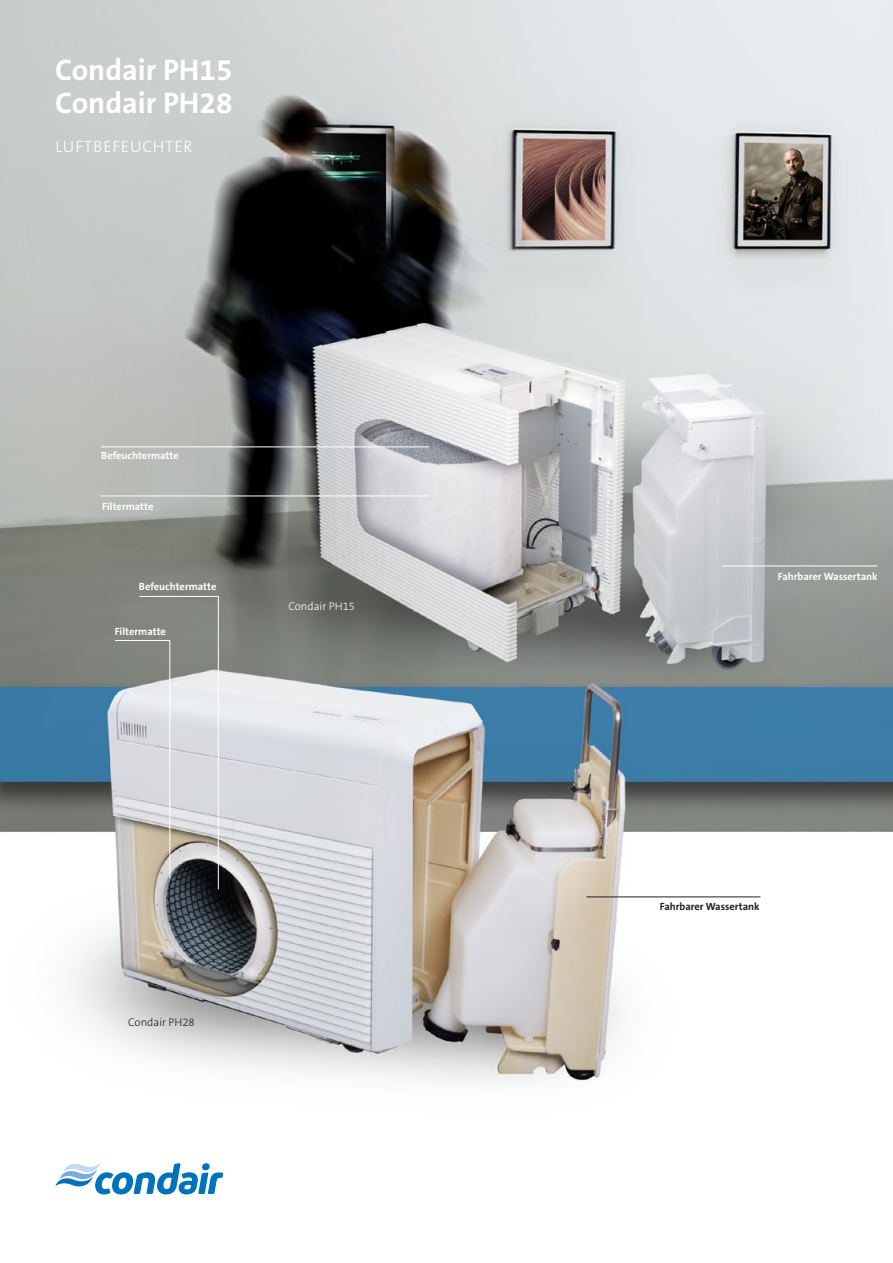
<style>
.page{position:relative;width:893px;height:1263px;background:#fff}
.page>*{position:absolute;margin:0;border:0;box-sizing:border-box;transform-origin:0 0}
.t1{font:700 30px/33px "The Sans B W7";color:#fff}
.t2{font:300 16.5px "The Sans B W3";letter-spacing:.045em;color:#fff}
.t3{font:300 11.25px "The Sans B W3";color:#fff}
.t4{font:300 11.25px "The Sans B W3";color:#231f20}
.t5{font:700 10.5px "The Sans B W7";color:#fff}
.t6{font:700 10.5px "The Sans B W7";color:#231f20}
</style>
<div class="page">
<img style="left:0;top:0;width:893px;height:1195px">
<hr style="left:101px;top:446px;width:328px;height:1px;background:#fff">
<hr style="left:101px;top:496px;width:328px;height:1px;background:#fff">
<hr style="left:218px;top:596px;width:1px;height:293px;background:#fff">
<hr style="left:169px;top:640px;width:1px;height:238px;background:#fff">
<hr style="left:139px;top:596px;width:80px;height:1px;background:#fff">
<hr style="left:586px;top:896px;width:174px;height:1px;background:#231f20">
<hr style="left:115px;top:640px;width:55px;height:1px;background:#fff">
<hr style="left:722px;top:566px;width:155px;height:1px;background:#fff">
<svg style="left:55px;top:1162px;width:168px;height:32px"></svg>
<h1 class="t1" style="left:55px;top:54px;width:179px">Condair PH15<br>Condair PH28</h1>
<h2 class="t2" style="left:55px;top:136px;width:139px">LUFTBEFEUCHTER</h2>
<p class="t5" style="left:101px;top:449px;width:79px">Befeuchtermatte</p>
<p class="t5" style="left:102px;top:500px;width:53px">Filtermatte</p>
<p class="t5" style="left:139px;top:580px;width:79px">Befeuchtermatte</p>
<p class="t5" style="left:115px;top:625px;width:53px">Filtermatte</p>
<p class="t3" style="left:288px;top:599px;width:68px">Condair PH15</p>
<p class="t4" style="left:128px;top:1015px;width:68px">Condair PH28</p>
<p class="t5" style="left:778px;top:569px;width:101px">Fahrbarer Wassertank</p>
<p class="t6" style="left:660px;top:899px;width:101px">Fahrbarer Wassertank</p>
</div>
